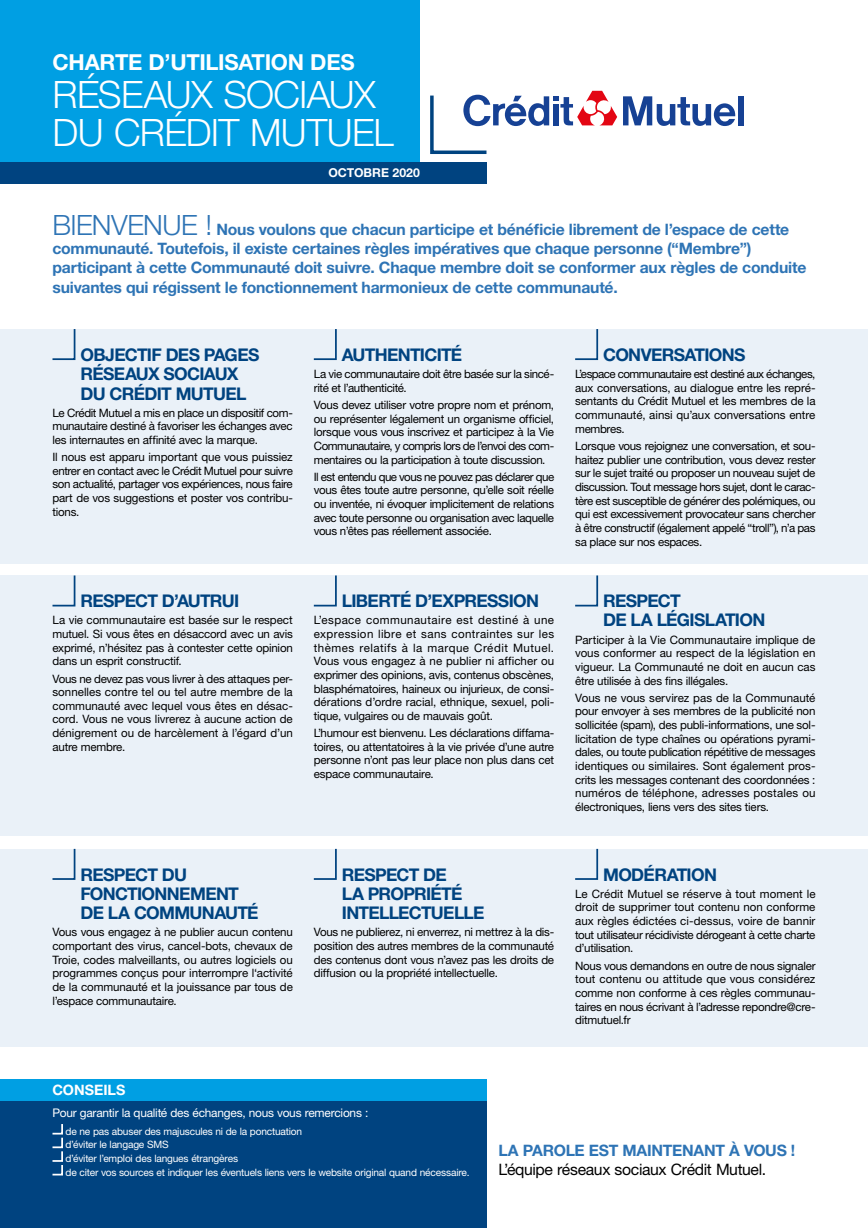
<style>
.page{position:relative;width:868px;height:1228px;background:#fff}
.page>*{position:absolute;margin:0;border:0;box-sizing:border-box;transform-origin:0 0}
.t1{font:300 37.8px/37.8px "Helvetica Neue LT Pro";letter-spacing:-.02em;color:#fff}
.t2{font:700 22.05px "Helvetica Neue LT Pro";letter-spacing:-.015em;color:#fff}
.t3{font:700 17.5px/19.2px "Helvetica Neue LT Pro";letter-spacing:-.04em;color:#004380}
.t4{font:700 15.75px/19.2px "Helvetica Neue LT Pro";letter-spacing:-.015em;color:#2e74b5}
.t5{font:15.75px "Helvetica Neue LT Pro";letter-spacing:-.025em;color:#000}
.t6{font:700 14.35px "Helvetica Neue LT Pro";color:#fff}
.t7{font:700 12.25px "Helvetica Neue LT Pro";letter-spacing:-.005em;color:#fff}
.t8{font:11.9px "Helvetica Neue LT Pro";letter-spacing:-.02em;color:#fff}
.t9{font:11.55px/13.6px "Helvetica Neue LT Pro";letter-spacing:-.02em;color:#000;text-align:justify}
.t10{font:10.15px/13.6px "Helvetica Neue LT Pro";letter-spacing:-.02em;color:#fff}
.s1{font-weight:300;font-size:28px}
</style>
<div class="page">
<div style="left:0;top:329px;width:868px;height:235px;background:#eaf1f8"></div>
<div style="left:0;top:575px;width:868px;height:261px;background:#eaf1f8"></div>
<div style="left:0;top:849px;width:868px;height:197px;background:#eaf1f8"></div>
<div style="left:738px;top:96px;width:6px;height:29px;background:#164194"></div>
<svg style="left:623px;top:96px;width:112px;height:30px"></svg>
<div style="left:0;top:1px;width:420px;height:162px;background:#009fe3"></div>
<div style="left:0;top:163px;width:486px;height:21px;background:#004380"></div>
<svg style="left:430px;top:91px;width:187px;height:63px"></svg>
<svg style="left:52px;top:329px;width:24px;height:32px"></svg>
<svg style="left:52px;top:575px;width:24px;height:32px"></svg>
<svg style="left:52px;top:848px;width:24px;height:32px"></svg>
<svg style="left:313px;top:575px;width:24px;height:32px"></svg>
<svg style="left:313px;top:848px;width:24px;height:32px"></svg>
<svg style="left:575px;top:575px;width:24px;height:32px"></svg>
<svg style="left:575px;top:848px;width:24px;height:32px"></svg>
<svg style="left:313px;top:329px;width:24px;height:32px"></svg>
<svg style="left:575px;top:329px;width:24px;height:32px"></svg>
<div style="left:0;top:1100px;width:486px;height:128px;background:#004380"></div>
<div style="left:0;top:1079px;width:486px;height:21px;background:#009fe3"></div>
<svg style="left:52px;top:1124px;width:11px;height:52px"></svg>
<h2 class="t2" style="left:52px;top:48px;width:304px">CHARTE D’UTILISATION DES</h2>
<h1 class="t1" style="left:53px;top:75px;width:343px">RÉSEAUX SOCIAUX<br>DU CRÉDIT MUTUEL</h1>
<p class="t7" style="left:329px;top:165px;width:93px">OCTOBRE 2020</p>
<p class="t4" style="left:52px;top:219px;width:755px"><span class="s1">BIENVENUE !</span> Nous voulons que chacun participe et bénéficie librement de l’espace de cette communauté. Toutefois, il existe certaines règles impératives que chaque personne (“Membre”) participant à cette Communauté doit suivre. Chaque membre doit se conformer aux règles de conduite suivantes qui régissent le fonctionnement harmonieux de cette communauté.</p>
<h3 class="t3" style="left:80px;top:345px;width:180px">OBJECTIF DES PAGES<br>RÉSEAUX SOCIAUX<br>DU CRÉDIT MUTUEL</h3>
<p class="t9" style="left:52px;top:405px;width:242px">Le Crédit Mutuel a mis en place un dispositif com&shy;munautaire destiné à favoriser les échanges avec les internautes en affinité avec la marque.</p>
<p class="t9" style="left:52px;top:450px;width:242px">Il nous est apparu important que vous puissiez entrer en contact avec le Crédit Mutuel pour suivre son actualité, partager vos expériences, nous faire part de vos suggestions et poster vos contribu&shy;tions.</p>
<h3 class="t3" style="left:80px;top:591px;width:160px">RESPECT D’AUTRUI</h3>
<p class="t9" style="left:52px;top:613px;width:242px">La vie communautaire est basée sur le respect mutuel. Si vous êtes en désaccord avec un avis exprimé, n’hésitez pas à contester cette opinion dans un esprit constructif.</p>
<p class="t9" style="left:52px;top:671px;width:242px">Vous ne devez pas vous livrer à des attaques per&shy;sonnelles contre tel ou tel autre membre de la communauté avec lequel vous êtes en désac&shy;cord. Vous ne vous livrerez à aucune action de dénigrement ou de harcèlement à l’égard d’un autre membre.</p>
<h3 class="t3" style="left:80px;top:864px;width:180px">RESPECT DU<br>FONCTIONNEMENT<br>DE LA COMMUNAUTÉ</h3>
<p class="t9" style="left:52px;top:925px;width:242px">Vous vous engagez à ne publier aucun contenu comportant des virus, cancel-bots, chevaux de Troie, codes malveillants, ou autres logiciels ou programmes conçus pour interrompre l‘activité de la communauté et la jouissance par tous de l’espace communautaire.</p>
<h3 class="t3" style="left:342px;top:345px;width:122px">AUTHENTICITÉ</h3>
<p class="t9" style="left:314px;top:367px;width:242px">La vie communautaire doit être basée sur la sincé&shy;rité et l’authenticité.</p>
<p class="t9" style="left:314px;top:398px;width:242px">Vous devez utiliser votre propre nom et prénom, ou représenter légalement un organisme officiel, lorsque vous vous inscrivez et participez à la Vie Communautaire, y compris lors de l’envoi des com&shy;mentaires ou la participation à toute discussion.</p>
<p class="t9" style="left:314px;top:469px;width:242px">Il est entendu que vous ne pouvez pas déclarer que vous êtes toute autre personne, qu’elle soit réelle ou inventée, ni évoquer implicitement de relations avec toute personne ou organisation avec laquelle vous n’êtes pas réellement associée.</p>
<h3 class="t3" style="left:342px;top:591px;width:199px">LIBERTÉ D’EXPRESSION</h3>
<p class="t9" style="left:314px;top:613px;width:242px">L’espace communautaire est destiné à une expression libre et sans contraintes sur les thèmes relatifs à la marque Crédit Mutuel.<br>Vous vous engagez à ne publier ni afficher ou exprimer des opinions, avis, contenus obscènes, blasphématoires, haineux ou injurieux, de consi&shy;dérations d’ordre racial, ethnique, sexuel, poli&shy;tique, vulgaires ou de mauvais goût.</p>
<p class="t9" style="left:314px;top:726px;width:242px">L’humour est bienvenu. Les déclarations diffama&shy;toires, ou attentatoires à la vie privée d’une autre personne n’ont pas leur place non plus dans cet espace communautaire.</p>
<h3 class="t3" style="left:342px;top:864px;width:144px">RESPECT DE<br>LA PROPRIÉTÉ<br>INTELLECTUELLE</h3>
<p class="t9" style="left:314px;top:925px;width:242px">Vous ne publierez, ni enverrez, ni mettrez à la dis&shy;position des autres membres de la communauté des contenus dont vous n’avez pas les droits de diffusion ou la propriété intellectuelle.</p>
<h3 class="t3" style="left:603px;top:345px;width:144px">CONVERSATIONS</h3>
<p class="t9" style="left:575px;top:367px;width:242px">L’espace communautaire est destiné aux échanges, aux conversations, au dialogue entre les repré&shy;sentants du Crédit Mutuel et les membres de la communauté, ainsi qu’aux conversations entre membres.</p>
<p class="t9" style="left:575px;top:439px;width:242px">Lorsque vous rejoignez une conversation, et sou&shy;haitez publier une contribution, vous devez rester sur le sujet traité ou proposer un nouveau sujet de discussion. Tout message hors sujet, dont le carac&shy;tère est susceptible de générer des polémiques, ou qui est excessivement provocateur sans chercher à être constructif (également appelé “troll”), n’a pas sa place sur nos espaces.</p>
<h3 class="t3" style="left:603px;top:591px;width:164px">RESPECT<br>DE LA LÉGISLATION</h3>
<p class="t9" style="left:575px;top:632px;width:242px">Participer à la Vie Communautaire implique de vous conformer au respect de la législation en vigueur. La Communauté ne doit en aucun cas être utilisée à des fins illégales.</p>
<p class="t9" style="left:575px;top:690px;width:242px">Vous ne vous servirez pas de la Communauté pour envoyer à ses membres de la publicité non sollicitée (spam), des publi-informations, une sol&shy;licitation de type chaînes ou opérations pyrami&shy;dales, ou toute publication répétitive de messages identiques ou similaires. Sont également pros&shy;crits les messages contenant des coordonnées : numéros de téléphone, adresses postales ou électroniques, liens vers des sites tiers.</p>
<h3 class="t3" style="left:603px;top:864px;width:115px">MODÉRATION</h3>
<p class="t9" style="left:575px;top:886px;width:242px">Le Crédit Mutuel se réserve à tout moment le droit de supprimer tout contenu non conforme aux règles édictées ci-dessus, voire de bannir tout utilisateur récidiviste dérogeant à cette charte d’utilisation.</p>
<p class="t9" style="left:575px;top:958px;width:242px">Nous vous demandons en outre de nous signaler tout contenu ou attitude que vous considérez comme non conforme à ces règles communau&shy;taires en nous écrivant à l’adresse repondre@cre&shy;ditmutuel.fr</p>
<p class="t6" style="left:52px;top:1081px;width:74px">CONSEILS</p>
<p class="t8" style="left:52px;top:1106px;width:317px">Pour garantir la qualité des échanges, nous vous remercions :</p>
<p class="t10" style="left:66px;top:1124px;width:405px">de ne pas abuser des majuscules ni de la ponctuation<br>d’éviter le langage SMS<br>d’éviter l’emploi des langues étrangères<br>de citer vos sources et indiquer les éventuels liens vers le website original quand nécessaire.</p>
<h3 class="t4" style="left:498px;top:1140px;width:298px">LA PAROLE EST MAINTENANT À VOUS !</h3>
<h3 class="t5" style="left:498px;top:1160px;width:269px">L’équipe réseaux sociaux Crédit Mutuel.</h3>
</div>
